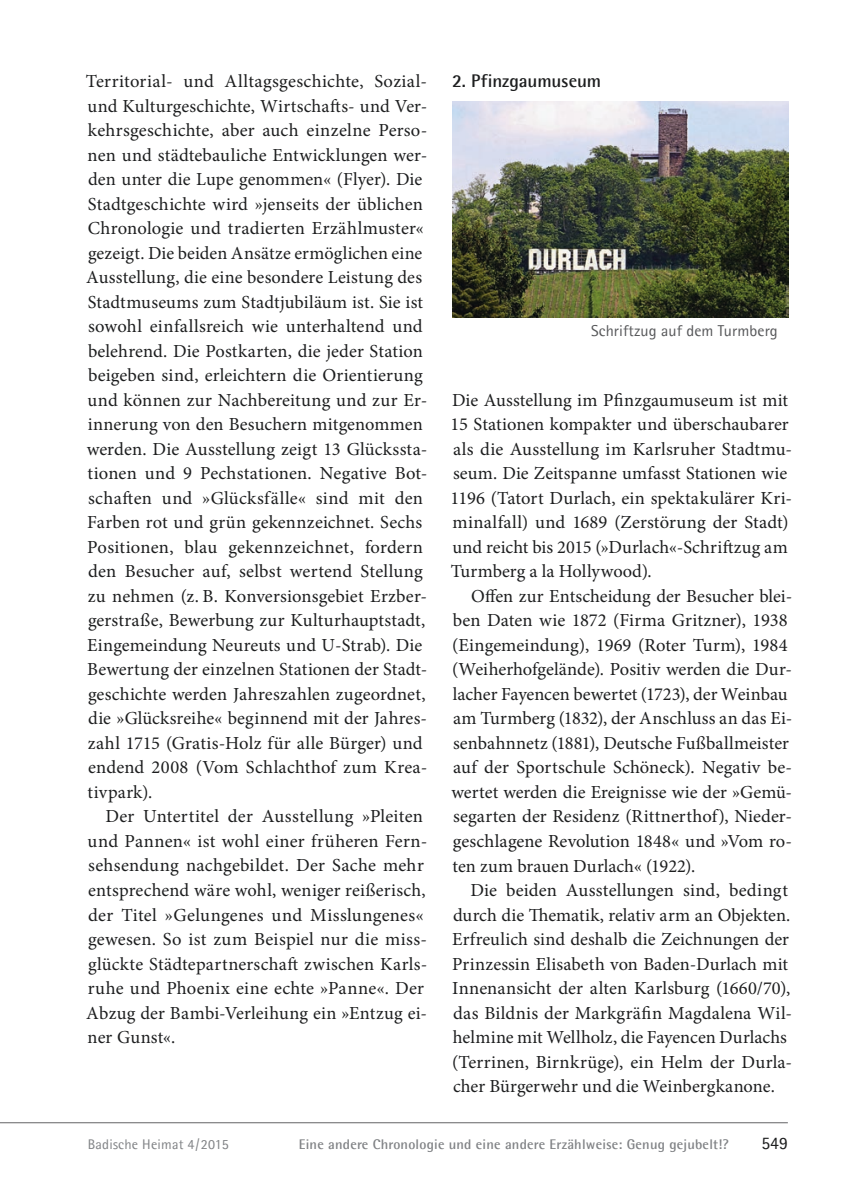
<style>
.page{position:relative;width:841px;height:1188px;background:#fff}
.page>*{position:absolute;margin:0;border:0;box-sizing:border-box;transform-origin:0 0}
.t1{font:18.38px "Minion Pro";letter-spacing:.005em;color:#1d1e1f}
.t2{font:700 18.38px "Agfa Rotis Semisans";letter-spacing:-.005em;color:#1d1e1f}
.t3{font:17.5px "Agfa Rotis Semisans";color:#1d1e1f}
.t4{font:15.75px "Agfa Rotis Semisans";letter-spacing:.005em;color:#57585a}
.t5{font:700 14px "Agfa Rotis Semisans";letter-spacing:.015em;color:#808285}
.t6{font:14px "Agfa Rotis Semisans";letter-spacing:.015em;color:#808285}
</style>
<div class="page">
<hr style="left:0;top:1122px;width:787px;height:1px;background:#636366">
<img style="left:452px;top:101px;width:336px;height:216px">
<p class="t1" style="left:86px;top:74px;width:343px">Territorial- und Alltagsgeschichte, Sozial-</p>
<p class="t1" style="left:88px;top:99px;width:341px">und Kulturgeschichte, Wirtschafts- und Ver-</p>
<p class="t1" style="left:88px;top:123px;width:341px">kehrsgeschichte, aber auch einzelne Perso-</p>
<p class="t1" style="left:88px;top:148px;width:341px">nen und städtebauliche Entwicklungen wer-</p>
<p class="t1" style="left:88px;top:172px;width:335px">den unter die Lupe genommen« (Flyer). Die</p>
<p class="t1" style="left:88px;top:197px;width:337px">Stadtgeschichte wird »jenseits der üblichen</p>
<p class="t1" style="left:88px;top:221px;width:337px">Chronologie und tradierten Erzählmuster«</p>
<p class="t1" style="left:88px;top:246px;width:336px">gezeigt. Die beiden Ansätze ermöglichen eine</p>
<p class="t1" style="left:86px;top:270px;width:337px">Ausstellung, die eine besondere Leistung des</p>
<p class="t1" style="left:88px;top:294px;width:337px">Stadtmuseums zum Stadtjubiläum ist. Sie ist</p>
<p class="t1" style="left:88px;top:319px;width:336px">sowohl einfallsreich wie unterhaltend und</p>
<p class="t1" style="left:88px;top:344px;width:336px">belehrend. Die Postkarten, die jeder Station</p>
<p class="t1" style="left:88px;top:368px;width:336px">beigeben sind, erleichtern die Orientierung</p>
<p class="t1" style="left:88px;top:393px;width:341px">und können zur Nachbereitung und zur Er-</p>
<p class="t1" style="left:88px;top:417px;width:336px">innerung von den Besuchern mitgenommen</p>
<p class="t1" style="left:87px;top:442px;width:342px">werden. Die Ausstellung zeigt 13 Glückssta-</p>
<p class="t1" style="left:88px;top:466px;width:341px">tionen und 9 Pechstationen. Negative Bot-</p>
<p class="t1" style="left:88px;top:490px;width:336px">schaften und »Glücksfälle« sind mit den</p>
<p class="t1" style="left:87px;top:515px;width:336px">Farben rot und grün gekennzeichnet. Sechs</p>
<p class="t1" style="left:87px;top:540px;width:337px">Positionen, blau gekennzeichnet, fordern</p>
<p class="t1" style="left:88px;top:564px;width:336px">den Besucher auf, selbst wertend Stellung</p>
<p class="t1" style="left:88px;top:588px;width:341px">zu nehmen (z. B. Konversionsgebiet Erzber-</p>
<p class="t1" style="left:88px;top:613px;width:339px">gerstraße, Bewerbung zur Kulturhauptstadt,</p>
<p class="t1" style="left:87px;top:638px;width:336px">Eingemeindung Neureuts und U-Strab). Die</p>
<p class="t1" style="left:87px;top:662px;width:341px">Bewertung der einzelnen Stationen der Stadt-</p>
<p class="t1" style="left:88px;top:687px;width:339px">geschichte werden Jahreszahlen zugeordnet,</p>
<p class="t1" style="left:88px;top:711px;width:340px">die »Glücksreihe« beginnend mit der Jahres-</p>
<p class="t1" style="left:88px;top:736px;width:336px">zahl 1715 (Gratis-Holz für alle Bürger) und</p>
<p class="t1" style="left:88px;top:760px;width:340px">endend 2008 (Vom Schlachthof zum Krea-</p>
<p class="t1" style="left:88px;top:785px;width:66px">tivpark).</p>
<p class="t1" style="left:105px;top:809px;width:319px">Der Untertitel der Ausstellung »Pleiten</p>
<p class="t1" style="left:88px;top:833px;width:341px">und Pannen« ist wohl einer früheren Fern-</p>
<p class="t1" style="left:88px;top:858px;width:337px">sehsendung nachgebildet. Der Sache mehr</p>
<p class="t1" style="left:88px;top:883px;width:339px">entsprechend wäre wohl, weniger reißerisch,</p>
<p class="t1" style="left:88px;top:907px;width:337px">der Titel »Gelungenes und Misslungenes«</p>
<p class="t1" style="left:88px;top:931px;width:340px">gewesen. So ist zum Beispiel nur die miss-</p>
<p class="t1" style="left:88px;top:956px;width:341px">glückte Städtepartnerschaft zwischen Karls-</p>
<p class="t1" style="left:88px;top:981px;width:338px">ruhe und Phoenix eine echte »Panne«. Der</p>
<p class="t1" style="left:86px;top:1005px;width:342px">Abzug der Bambi-Verleihung ein »Entzug ei-</p>
<p class="t1" style="left:88px;top:1029px;width:89px">ner Gunst«.</p>
<p class="t2" style="left:452px;top:70px;width:150px">2. Pfinzgaumuseum</p>
<p class="t4" style="left:591px;top:322px;width:188px">Schriftzug auf dem Turmberg</p>
<p class="t1" style="left:452px;top:393px;width:337px">Die Ausstellung im Pfinzgaumuseum ist mit</p>
<p class="t1" style="left:450px;top:417px;width:339px">15 Stationen kompakter und überschaubarer</p>
<p class="t1" style="left:453px;top:442px;width:340px">als die Ausstellung im Karlsruher Stadtmu-</p>
<p class="t1" style="left:453px;top:466px;width:335px">seum. Die Zeitspanne umfasst Stationen wie</p>
<p class="t1" style="left:450px;top:491px;width:343px">1196 (Tatort Durlach, ein spektakulärer Kri-</p>
<p class="t1" style="left:452px;top:515px;width:337px">minalfall) und 1689 (Zerstörung der Stadt)</p>
<p class="t1" style="left:452px;top:540px;width:337px">und reicht bis 2015 (»Durlach«-Schriftzug am</p>
<p class="t1" style="left:450px;top:564px;width:202px">Turmberg a la Hollywood).</p>
<p class="t1" style="left:471px;top:589px;width:322px">Offen zur Entscheidung der Besucher blei-</p>
<p class="t1" style="left:453px;top:613px;width:336px">ben Daten wie 1872 (Firma Gritzner), 1938</p>
<p class="t1" style="left:452px;top:637px;width:337px">(Eingemeindung), 1969 (Roter Turm), 1984</p>
<p class="t1" style="left:452px;top:662px;width:341px">(Weiherhofgelände). Positiv werden die Dur-</p>
<p class="t1" style="left:452px;top:687px;width:336px">lacher Fayencen bewertet (1723), der Weinbau</p>
<p class="t1" style="left:453px;top:711px;width:340px">am Turmberg (1832), der Anschluss an das Ei-</p>
<p class="t1" style="left:453px;top:735px;width:337px">senbahnnetz (1881), Deutsche Fußballmeister</p>
<p class="t1" style="left:453px;top:760px;width:340px">auf der Sportschule Schöneck). Negativ be-</p>
<p class="t1" style="left:451px;top:785px;width:342px">wertet werden die Ereignisse wie der »Gemü-</p>
<p class="t1" style="left:453px;top:809px;width:340px">segarten der Residenz (Rittnerthof), Nieder-</p>
<p class="t1" style="left:453px;top:834px;width:341px">geschlagene Revolution 1848« und »Vom ro-</p>
<p class="t1" style="left:452px;top:858px;width:244px">ten zum brauen Durlach« (1922).</p>
<p class="t1" style="left:470px;top:883px;width:319px">Die beiden Ausstellungen sind, bedingt</p>
<p class="t1" style="left:453px;top:907px;width:339px">durch die Thematik, relativ arm an Objekten.</p>
<p class="t1" style="left:452px;top:931px;width:338px">Erfreulich sind deshalb die Zeichnungen der</p>
<p class="t1" style="left:452px;top:956px;width:337px">Prinzessin Elisabeth von Baden-Durlach mit</p>
<p class="t1" style="left:452px;top:981px;width:340px">Innenansicht der alten Karlsburg (1660/70),</p>
<p class="t1" style="left:453px;top:1005px;width:340px">das Bildnis der Markgräfin Magdalena Wil-</p>
<p class="t1" style="left:453px;top:1030px;width:335px">helmine mit Wellholz, die Fayencen Durlachs</p>
<p class="t1" style="left:452px;top:1054px;width:341px">(Terrinen, Birnkrüge), ein Helm der Durla-</p>
<p class="t1" style="left:453px;top:1079px;width:323px">cher Bürgerwehr und die Weinbergkanone.</p>
<p class="t6" style="left:88px;top:1136px;width:142px">Badische Heimat 4 / 2015</p>
<p class="t5" style="left:299px;top:1136px;width:431px">Eine andere Chronologie und eine andere Erzählweise: Genug gejubelt!?</p>
<p class="t3" style="left:761px;top:1133px;width:28px">549</p>
</div>
